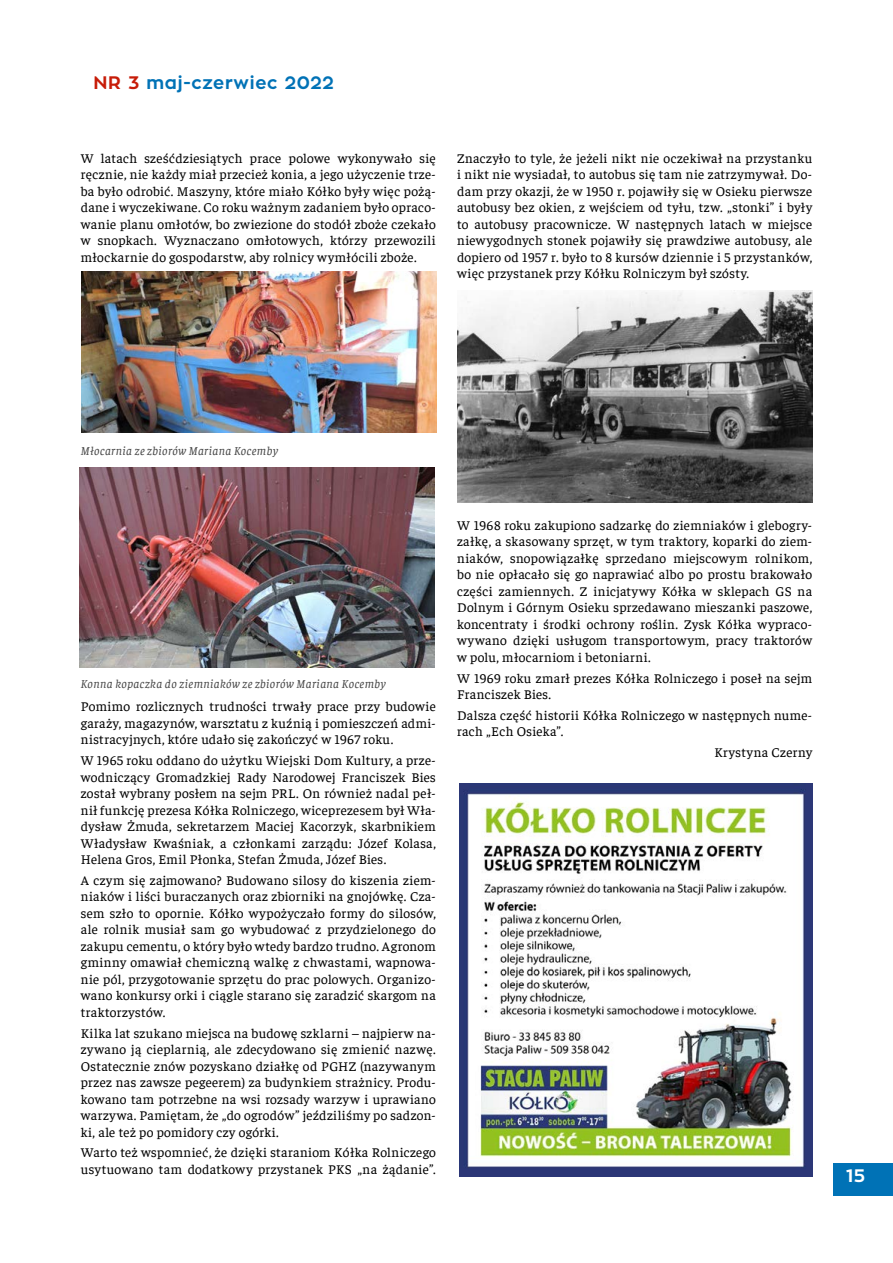
<style>
.page{position:relative;width:893px;height:1263px;background:#fff}
.page>*{position:absolute;margin:0;border:0;box-sizing:border-box;transform-origin:0 0}
.t1{font:700 18px "Zona Pro";letter-spacing:.04em;color:#0072b6}
.t2{font:700 18px "Zona Pro";color:#fff}
.t3{font:13.5px/16.5px "Faustina";letter-spacing:.025em;color:#000;text-align:justify}
.t4{font:italic 12px "Faustina";letter-spacing:.03em;color:#444}
.s1{color:#c71c08}
</style>
<div class="page">
<img style="left:459px;top:784px;width:353px;height:393px">
<img style="left:81px;top:272px;width:355px;height:160px">
<img style="left:79px;top:468px;width:355px;height:200px">
<img style="left:457px;top:291px;width:355px;height:211px">
<div style="left:833px;top:1163px;width:60px;height:33px;background:#0072b6"></div>
<h1 class="t1" style="left:94px;top:71px;width:242px"><span class="s1">NR 3</span> maj-czerwiec 2022</h1>
<p class="t3" style="left:81px;top:149px;width:357px">W latach sześćdziesiątych prace polowe wykonywało się ręcznie, nie każdy miał przecież konia, a jego użyczenie trze&shy;ba było odrobić. Maszyny, które miało Kółko były więc pożą&shy;dane i wyczekiwane. Co roku ważnym zadaniem było opraco&shy;wanie planu omłotów, bo zwiezione do stodół zboże czekało w snopkach. Wyznaczano omłotowych, którzy przewozili młockarnie do gospodarstw, aby rolnicy wymłócili zboże.</p>
<p class="t3" style="left:457px;top:149px;width:357px">Znaczyło to tyle, że jeżeli nikt nie oczekiwał na przystanku i nikt nie wysiadał, to autobus się tam nie zatrzymywał. Do&shy;dam przy okazji, że w 1950 r. pojawiły się w Osieku pierwsze autobusy bez okien, z wejściem od tyłu, tzw. „stonki” i były to autobusy pracownicze. W następnych latach w miejsce niewygodnych stonek pojawiły się prawdziwe autobusy, ale dopiero od 1957 r. było to 8 kursów dziennie i 5 przystanków, więc przystanek przy Kółku Rolniczym był szósty.</p>
<p class="t4" style="left:81px;top:443px;width:199px">Młocarnia ze zbiorów Mariana Kocemby</p>
<p class="t4" style="left:81px;top:676px;width:306px">Konna kopaczka do ziemniaków ze zbiorów Mariana Kocemby</p>
<p class="t3" style="left:81px;top:698px;width:357px">Pomimo rozlicznych trudności trwały prace przy budowie garaży, magazynów, warsztatu z kuźnią i pomieszczeń admi&shy;nistracyjnych, które udało się zakończyć w 1967 roku.</p>
<p class="t3" style="left:81px;top:751px;width:357px">W 1965 roku oddano do użytku Wiejski Dom Kultury, a prze&shy;wodniczący Gromadzkiej Rady Narodowej Franciszek Bies został wybrany posłem na sejm PRL. On również nadal peł&shy;nił funkcję prezesa Kółka Rolniczego, wiceprezesem był Wła&shy;dysław Żmuda, sekretarzem Maciej Kacorzyk, skarbnikiem Władysław Kwaśniak, a członkami zarządu: Józef Kolasa, Helena Gros, Emil Płonka, Stefan Żmuda, Józef Bies.</p>
<p class="t3" style="left:81px;top:871px;width:357px">A czym się zajmowano? Budowano silosy do kiszenia ziem&shy;niaków i liści buraczanych oraz zbiorniki na gnojówkę. Cza&shy;sem szło to opornie. Kółko wypożyczało formy do silosów, ale rolnik musiał sam go wybudować z przydzielonego do zakupu cementu, o który było wtedy bardzo trudno. Agronom gminny omawiał chemiczną walkę z chwastami, wapnowa&shy;nie pól, przygotowanie sprzętu do prac polowych. Organizo&shy;wano konkursy orki i ciągle starano się zaradzić skargom na traktorzystów.</p>
<p class="t3" style="left:81px;top:1024px;width:357px">Kilka lat szukano miejsca na budowę szklarni – najpierw na&shy;zywano ją cieplarnią, ale zdecydowano się zmienić nazwę.<br>Ostatecznie znów pozyskano działkę od PGHZ (nazywanym przez nas zawsze pegeerem) za budynkiem strażnicy. Produ&shy;kowano tam potrzebne na wsi rozsady warzyw i uprawiano warzywa. Pamiętam, że „do ogrodów” jeździliśmy po sadzon&shy;ki, ale też po pomidory czy ogórki.</p>
<p class="t3" style="left:81px;top:1143px;width:357px">Warto też wspomnieć, że dzięki staraniom Kółka Rolniczego usytuowano tam dodatkowy przystanek PKS „na żądanie”.</p>
<p class="t3" style="left:457px;top:516px;width:357px">W 1968 roku zakupiono sadzarkę do ziemniaków i glebogry&shy;załkę, a skasowany sprzęt, w tym traktory, koparki do ziem&shy;niaków, snopowiązałkę sprzedano miejscowym rolnikom, bo nie opłacało się go naprawiać albo po prostu brakowało części zamiennych. Z inicjatywy Kółka w sklepach GS na Dolnym i Górnym Osieku sprzedawano mieszanki paszowe, koncentraty i środki ochrony roślin. Zysk Kółka wypraco&shy;wywano dzięki usługom transportowym, pracy traktorów w polu, młocarniom i betoniarni.</p>
<p class="t3" style="left:457px;top:669px;width:357px">W 1969 roku zmarł prezes Kółka Rolniczego i poseł na sejm<br>Franciszek Bies.</p>
<p class="t3" style="left:457px;top:706px;width:357px">Dalsza część historii Kółka Rolniczego w następnych nume&shy;rach „Ech Osieka”.</p>
<p class="t3" style="left:714px;top:743px;width:99px">Krystyna Czerny</p>
<h1 class="t2" style="left:846px;top:1164px;width:20px">15</h1>
</div>
